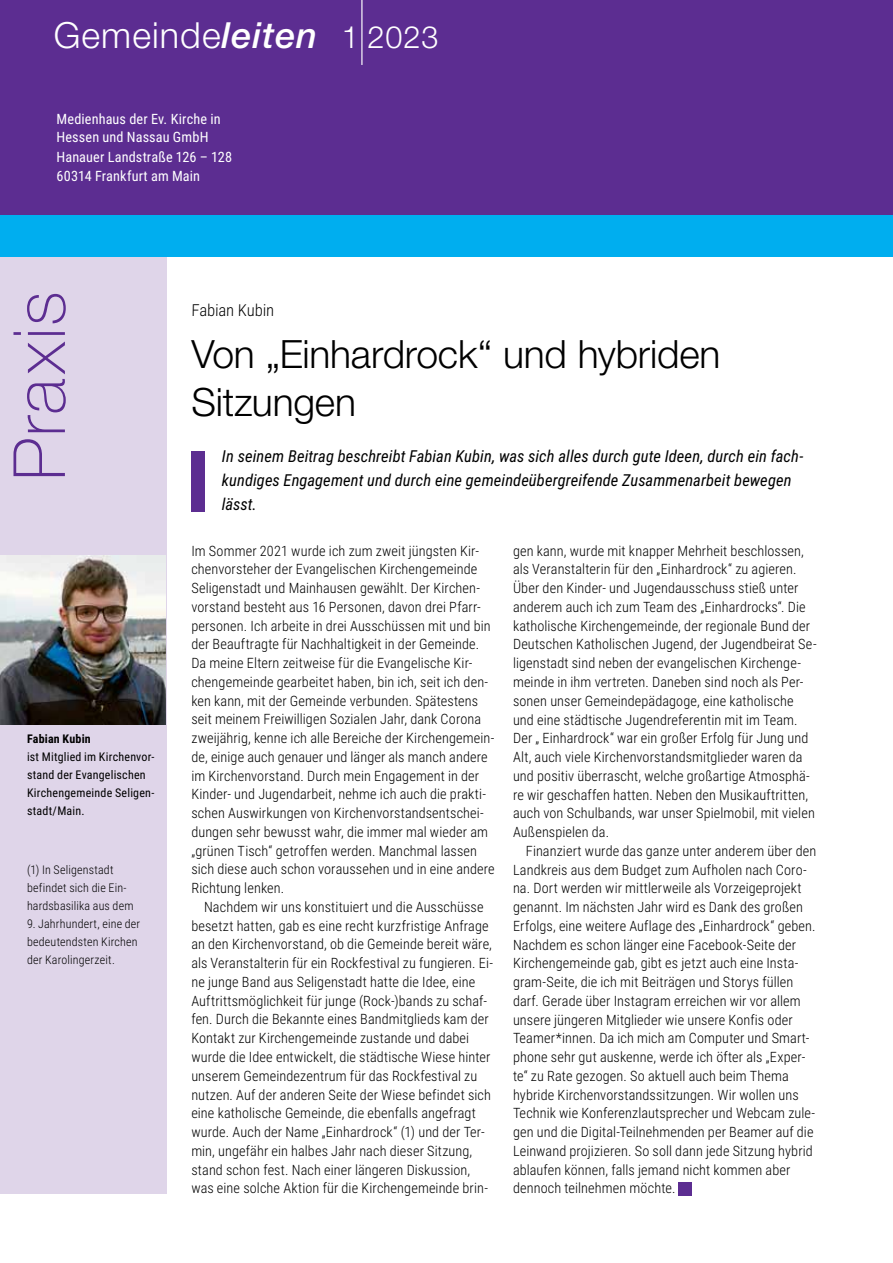
<style>
.page{position:relative;width:893px;height:1263px;background:#fff}
.page>*{position:absolute;margin:0;border:0;box-sizing:border-box;transform-origin:0 0}
.t1{font:100 72px "Helvetica Neue LT Std";letter-spacing:.025em;color:#5c2d91}
.t2{font:300 39px/48px "Helvetica Neue LT Std";letter-spacing:-.005em;color:#000}
.t3{font:300 36px "Helvetica Neue LT Std";letter-spacing:.03em;color:#fff}
.t4{font:italic 16.5px/24px "Roboto Condensed";letter-spacing:.005em;color:#000}
.t5{font:300 16.5px "Roboto Condensed";color:#000}
.t6{font:300 14.25px/18.8px "Roboto Condensed";letter-spacing:.01em;color:#000}
.t7{font:14.25px/18px "Roboto Condensed";letter-spacing:.01em;color:#fff}
.t8{font:300 12px/18px "Roboto Condensed";letter-spacing:.015em;color:#000}
.t9{font:12px/18px "Roboto Condensed";letter-spacing:.02em;color:#000}
.t10{font:700 12px "Roboto Condensed";letter-spacing:.015em;color:#000}
.s1{font-weight:500;font-style:italic}
.s2{font-size:30.75px}
</style>
<div class="page">
<div style="left:0;top:0;width:167px;height:1193px;background:#dfd5e9"></div>
<div style="left:679px;top:1182px;width:13px;height:13px;background:#5c2d91"></div>
<div style="left:191px;top:451px;width:14px;height:60px;background:#5c2d91"></div>
<div style="left:0;top:0;width:893px;height:215px;background:#5c2d91"></div>
<img style="left:0;top:556px;width:166px;height:169px">
<div style="left:0;top:215px;width:893px;height:41px;background:#00aeef"></div>
<hr style="left:361px;top:0;width:1px;height:65px;background:#fff">
<h3 class="t3" style="left:54px;top:13px;width:386px">Gemeinde<span class="s1">leiten</span> <span class="s2">1 2023</span></h3>
<p class="t7" style="left:56px;top:110px;width:166px">Medienhaus der Ev. Kirche in<br>Hessen und Nassau GmbH</p>
<p class="t7" style="left:56px;top:147px;width:177px;line-height:18.8px">Hanauer Landstraße 126 – 128<br>60314 Frankfurt am Main</p>
<h1 class="t1" style="left:-2px;top:481px;width:191px;rotate:-90deg">Praxis</h1>
<p class="t10" style="left:27px;top:730px;width:65px">Fabian Kubin</p>
<p class="t9" style="left:27px;top:747px;width:129px">ist Mitglied im Kirchenvor&shy;stand der Evangelischen<br>Kirchengemeinde Seligen&shy;stadt/Main.</p>
<p class="t8" style="left:27px;top:861px;width:108px">(1) In Seligenstadt befindet sich die Ein&shy;hardsbasilika aus dem</p>
<p class="t8" style="left:27px;top:915px;width:115px">9. Jahrhundert, eine der bedeutendsten Kirchen der Karolingerzeit.</p>
<p class="t5" style="left:191px;top:299px;width:85px">Fabian Kubin</p>
<h2 class="t2" style="left:191px;top:329px;width:531px">Von „Einhardrock“ und hybriden<br>Sitzungen</h2>
<p class="t4" style="left:222px;top:443px;width:583px">In seinem Beitrag beschreibt Fabian Kubin, was sich alles durch gute Ideen, durch ein fach&shy;kundiges Engagement und durch eine gemeindeübergreifende Zusammenarbeit bewegen lässt.</p>
<p class="t6" style="left:191px;top:541px;width:305px">Im Sommer 2021 wurde ich zum zweit jüngsten Kir&shy;chenvorsteher der Evangelischen Kirchengemeinde Seligenstadt und Mainhausen gewählt. Der Kirchen&shy;vorstand besteht aus 16 Personen, davon drei Pfarr&shy;personen. Ich arbeite in drei Ausschüssen mit und bin der Beauftragte für Nachhaltigkeit in der Gemeinde.<br>Da meine Eltern zeitweise für die Evangelische Kir&shy;chengemeinde gearbeitet haben, bin ich, seit ich den&shy;ken kann, mit der Gemeinde verbunden. Spätestens seit meinem Freiwilligen Sozialen Jahr, dank Corona zweijährig, kenne ich alle Bereiche der Kirchengemein&shy;de, einige auch genauer und länger als manch andere im Kirchenvorstand. Durch mein Engagement in der Kinder- und Jugendarbeit, nehme ich auch die prakti&shy;schen Auswirkungen von Kirchenvorstandsentschei&shy;dungen sehr bewusst wahr, die immer mal wieder am „grünen Tisch“ getroffen werden. Manchmal lassen sich diese auch schon voraussehen und in eine andere Richtung lenken.</p>
<p class="t6" style="left:191px;top:897px;width:303px;text-indent:13px">Nachdem wir uns konstituiert und die Ausschüsse besetzt hatten, gab es eine recht kurzfristige Anfrage an den Kirchenvorstand, ob die Gemeinde bereit wäre, als Veranstalterin für ein Rockfestival zu fungieren. Ei&shy;ne junge Band aus Seligenstadt hatte die Idee, eine Auftrittsmöglichkeit für junge (Rock-)bands zu schaf&shy;fen. Durch die Bekannte eines Bandmitglieds kam der Kontakt zur Kirchengemeinde zustande und dabei wurde die Idee entwickelt, die städtische Wiese hinter unserem Gemeindezentrum für das Rockfestival zu nutzen. Auf der anderen Seite der Wiese befindet sich eine katholische Gemeinde, die ebenfalls angefragt wurde. Auch der Name „Einhardrock“ (1) und der Ter&shy;min, ungefähr ein halbes Jahr nach dieser Sitzung, stand schon fest. Nach einer längeren Diskussion, was eine solche Aktion für die Kirchengemeinde brin-</p>
<p class="t6" style="left:513px;top:541px;width:305px">gen kann, wurde mit knapper Mehrheit beschlossen, als Veranstalterin für den „Einhardrock“ zu agieren.<br>Über den Kinder- und Jugendausschuss stieß unter anderem auch ich zum Team des „Einhardrocks“. Die katholische Kirchengemeinde, der regionale Bund der Deutschen Katholischen Jugend, der Jugendbeirat Se&shy;ligenstadt sind neben der evangelischen Kirchenge&shy;meinde in ihm vertreten. Daneben sind noch als Per&shy;sonen unser Gemeindepädagoge, eine katholische und eine städtische Jugendreferentin mit im Team.<br>Der „ Einhardrock“ war ein großer Erfolg für Jung und Alt, auch viele Kirchenvorstandsmitglieder waren da und positiv überrascht, welche großartige Atmosphä&shy;re wir geschaffen hatten. Neben den Musikauftritten, auch von Schulbands, war unser Spielmobil, mit vielen Außenspielen da.</p>
<p class="t6" style="left:513px;top:841px;width:305px;text-indent:13px">Finanziert wurde das ganze unter anderem über den Landkreis aus dem Budget zum Aufholen nach Coro&shy;na. Dort werden wir mittlerweile als Vorzeigeprojekt genannt. Im nächsten Jahr wird es Dank des großen Erfolgs, eine weitere Auflage des „Einhardrock“ geben.<br>Nachdem es schon länger eine Facebook-Seite der Kirchengemeinde gab, gibt es jetzt auch eine Insta&shy;gram-Seite, die ich mit Beiträgen und Storys füllen darf. Gerade über Instagram erreichen wir vor allem unsere jüngeren Mitglieder wie unsere Konfis oder Teamer*innen. Da ich mich am Computer und Smart&shy;phone sehr gut auskenne, werde ich öfter als „Exper&shy;te“ zu Rate gezogen. So aktuell auch beim Thema hybride Kirchenvorstandssitzungen. Wir wollen uns Technik wie Konferenzlautsprecher und Webcam zule&shy;gen und die Digital-Teilnehmenden per Beamer auf die Leinwand projizieren. So soll dann jede Sitzung hybrid ablaufen können, falls jemand nicht kommen aber dennoch teilnehmen möchte.</p>
</div>
